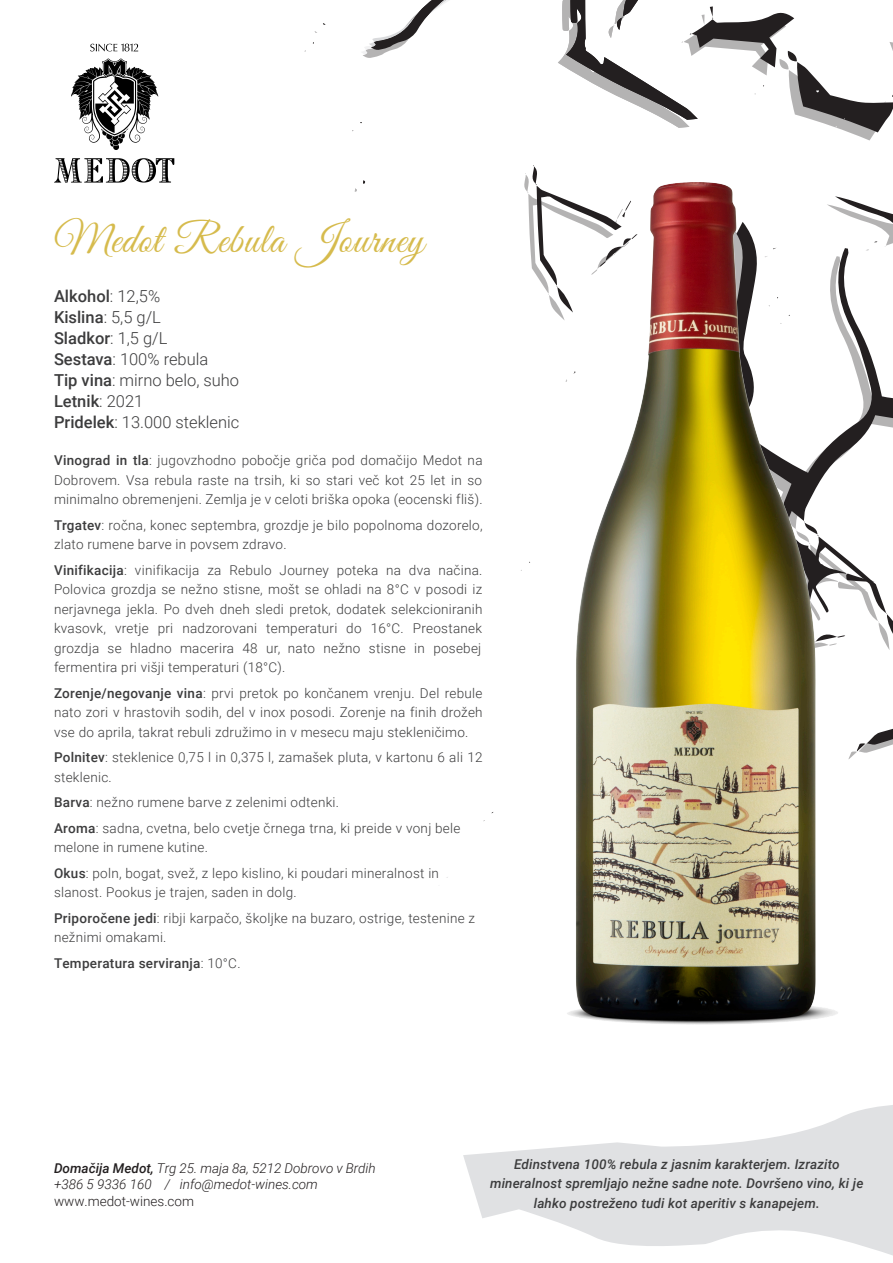
<style>
.page{position:relative;width:893px;height:1263px;background:#fff}
.page>*{position:absolute;margin:0;border:0;box-sizing:border-box;transform-origin:0 0}
.t1{font:42px "Great Vibes";letter-spacing:.02em;color:#d6bb4d}
.t2{font:300 16.5px/21px "Roboto";color:#3c3c3d}
.t3{font:300 13.5px/19.5px "Roboto";letter-spacing:.02em;color:#3c3c3d}
.t4{font:italic 500 13.5px/19.5px "Roboto";letter-spacing:.01em;color:#3c3c3d;text-align:center}
.t5{font:italic 300 13.5px/16.5px "Roboto";color:#231f20}
.s1{font-weight:500}
.s2{font-style:normal}
</style>
<div class="page">
<svg style="left:463px;top:1105px;width:430px;height:151px;fill:#e0e1e3"></svg>
<svg style="left:839px;top:250px;width:54px;height:209px"></svg>
<svg style="left:849px;top:728px;width:44px;height:31px"></svg>
<svg style="left:839px;top:197px;width:54px;height:53px"></svg>
<svg style="left:839px;top:553px;width:54px;height:97px"></svg>
<svg style="left:524px;top:165px;width:43px;height:155px"></svg>
<svg style="left:304px;top:0;width:589px;height:140px"></svg>
<img style="left:567px;top:182px;width:272px;height:843px">
<svg style="left:90px;top:44px;width:48px;height:7px"></svg>
<svg style="left:54px;top:158px;width:120px;height:25px"></svg>
<svg style="left:71px;top:58px;width:87px;height:92px"></svg>
<p class="t1" style="left:54px;top:216px;width:371px">Medot Rebula Journey</p>
<p class="t2" style="left:54px;top:285px;width:187px"><span class="s1">Alkohol</span>: 12,5%<br><span class="s1">Kislina</span>: 5,5 g/L<br><span class="s1">Sladkor</span>: 1,5 g/L<br><span class="s1">Sestava</span>: 100% rebula<br><span class="s1">Tip vina</span>: mirno belo, suho<br><span class="s1">Letnik</span>: 2021<br><span class="s1">Pridelek</span>: 13.000 steklenic</p>
<p class="t3" style="left:54px;top:450px;width:430px;text-align:justify"><span class="s1">Vinograd in tla</span>: jugovzhodno pobočje griča pod domačijo Medot na Dobrovem. Vsa rebula raste na trsih, ki so stari več kot 25 let in so minimalno obremenjeni. Zemlja je v celoti briška opoka (eocenski fliš).</p>
<p class="t3" style="left:54px;top:515px;width:430px"><span class="s1">Trgatev</span>: ročna, konec septembra, grozdje je bilo popolnoma dozorelo, zlato rumene barve in povsem zdravo.</p>
<p class="t3" style="left:54px;top:560px;width:430px;text-align:justify"><span class="s1">Vinifikacija</span>: vinifikacija za Rebulo Journey poteka na dva načina.<br>Polovica grozdja se nežno stisne, mošt se ohladi na 8°C v posodi iz nerjavnega jekla. Po dveh dneh sledi pretok, dodatek selekcioniranih kvasovk, vretje pri nadzorovani temperaturi do 16°C. Preostanek grozdja se hladno macerira 48 ur, nato nežno stisne in posebej fermentira pri višji temperaturi (18°C).</p>
<p class="t3" style="left:54px;top:683px;width:430px;text-align:justify"><span class="s1">Zorenje/negovanje vina</span>: prvi pretok po končanem vrenju. Del rebule nato zori v hrastovih sodih, del v inox posodi. Zorenje na finih drožeh vse do aprila, takrat rebuli združimo in v mesecu maju stekleničimo.</p>
<p class="t3" style="left:54px;top:747px;width:430px"><span class="s1">Polnitev</span>: steklenice 0,75 l in 0,375 l, zamašek pluta, v kartonu 6 ali 12 steklenic.</p>
<p class="t3" style="left:54px;top:789px;width:408px;line-height:25.5px"><span class="s1">Barva</span>: nežno rumene barve z zelenimi odtenki.<br><span class="s1">Aroma</span>: sadna, cvetna, belo cvetje črnega trna, ki preide v vonj bele</p>
<p class="t3" style="left:54px;top:834px;width:387px;line-height:25.5px">melone in rumene kutine.<br><span class="s1">Okus</span>: poln, bogat, svež, z lepo kislino, ki poudari mineralnost in</p>
<p class="t3" style="left:54px;top:879px;width:423px;line-height:25.5px">slanost. Pookus je trajen, saden in dolg.<br><span class="s1">Priporočene jedi</span>: ribji karpačo, školjke na buzaro, ostrige, testenine z</p>
<p class="t3" style="left:54px;top:924px;width:188px;line-height:25.5px">nežnimi omakami.<br><span class="s1">Temperatura serviranja</span>: 10°C.</p>
<p class="t5" style="left:54px;top:1159px;width:323px"><span class="s1">Domačija Medot,</span> Trg 25. maja 8a, 5212 Dobrovo v Brdih +386 5 9336 160 / info@medot-wines.com <span class="s2">www.medot-wines.com</span></p>
<p class="t4" style="left:490px;top:1153px;width:375px">Edinstvena 100% rebula z jasnim karakterjem. Izrazito mineralnost spremljajo nežne sadne note. Dovršeno vino, ki je lahko postreženo tudi kot aperitiv s kanapejem.</p>
</div>
